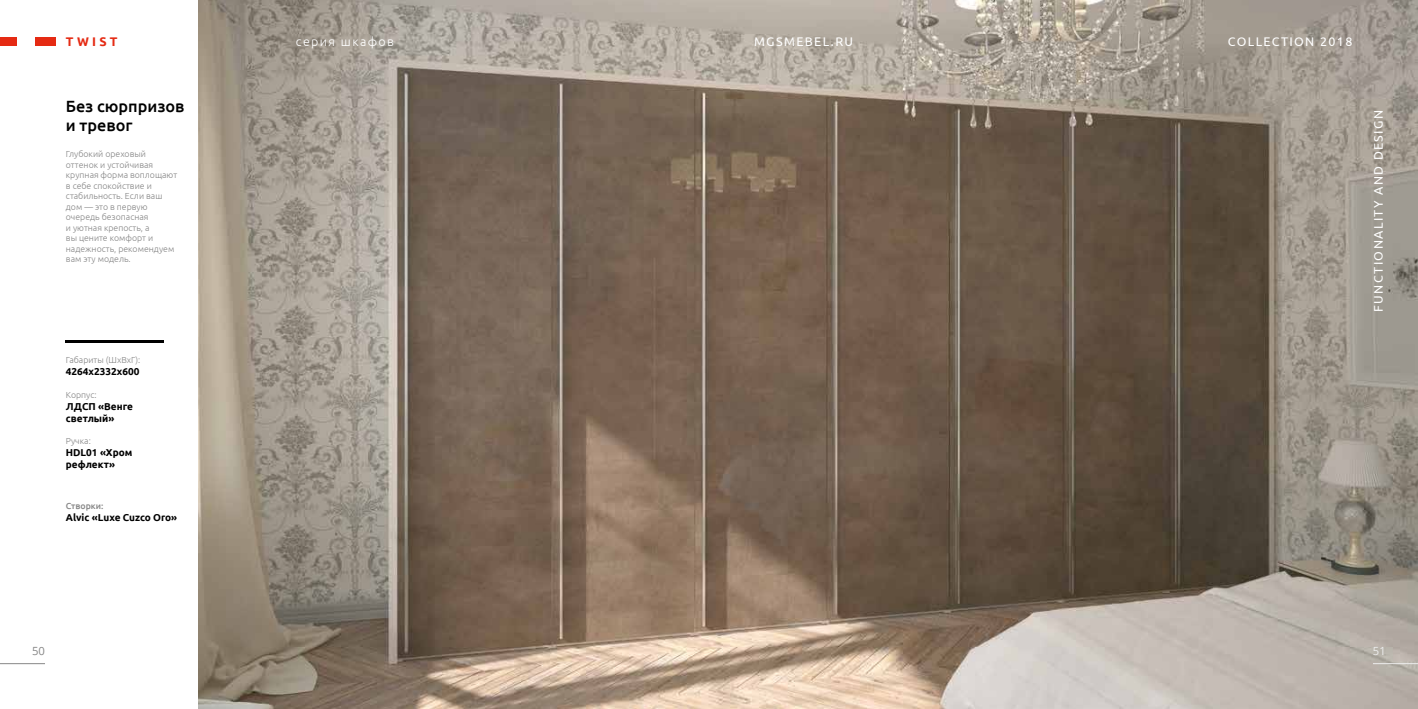
<style>
.page{position:relative;width:1418px;height:709px;background:#fff}
.page>*{position:absolute;margin:0;border:0;box-sizing:border-box;transform-origin:0 0}
.t1{font:500 16.25px/19.5px "Ubuntu";color:#000}
.t2{font:12.5px "Ubuntu";letter-spacing:.11em;color:#fff}
.t3{font:300 12.5px "Ubuntu";letter-spacing:.11em;color:#fff}
.t4{font:700 12.5px "Ubuntu";letter-spacing:.26em;color:#e52a13}
.t5{font:11.25px "Open Sans";color:#878787}
.t6{font:11.25px "Open Sans";color:#ededed}
.t7{font:700 10px/12px "Ubuntu";color:#000}
.t8{font:300 8.75px/10.5px "Ubuntu";color:#878787}
.t9{font:500 8.75px "Ubuntu";color:#878787}
</style>
<div class="page">
<img style="left:198px;top:0;width:1219px;height:709px">
<hr style="left:0;top:663px;width:45px;height:1px;background:#878787">
<hr style="left:1372px;top:663px;width:45px;height:1px;background:#ededed">
<div style="left:35px;top:37px;width:21px;height:9px;background:#e52a13"></div>
<div style="left:0;top:37px;width:16px;height:9px;background:#e52a13"></div>
<hr style="left:66px;top:340px;width:98px;height:2px;background:#000">
<h2 class="t3" style="left:296px;top:34px;width:100px">серия шкафов</h2>
<h2 class="t2" style="left:754px;top:34px;width:101px">MGSMEBEL.RU</h2>
<h2 class="t4" style="left:66px;top:34px;width:53px">TWIST</h2>
<h2 class="t2" style="left:1227px;top:34px;width:126px">COLLECTION 2018</h2>
<h1 class="t1" style="left:66px;top:95px;width:120px">Без сюрпризов и тревог</h1>
<p class="t8" style="left:66px;top:148px;width:113px">Глубокий ореховый оттенок и устойчивая крупная форма воплощают в себе спокойствие и стабильность. Если ваш дом — это в первую очередь безопасная<br>и уютная крепость, а<br>вы цените комфорт и надежность, рекомендуем вам эту модель.</p>
<p class="t8" style="left:66px;top:354px;width:76px">Габариты (ШхВхГ):</p>
<p class="t7" style="left:66px;top:365px;width:75px">4264х2332х600</p>
<p class="t8" style="left:66px;top:389px;width:32px">Корпус:</p>
<p class="t7" style="left:66px;top:400px;width:69px">ЛДСП «Венге светлый»</p>
<p class="t8" style="left:66px;top:435px;width:26px">Ручка:</p>
<p class="t7" style="left:66px;top:446px;width:68px">HDL01 «Хром рефлект»</p>
<p class="t9" style="left:66px;top:500px;width:39px">Створки:</p>
<p class="t7" style="left:66px;top:511px;width:113px">Alvic «Luxe Cuzco Oro»</p>
<h2 class="t2" style="left:1370px;top:311px;width:203px;rotate:-90deg">FUNCTIONALITY AND DESIGN</h2>
<p class="t5" style="left:32px;top:643px;width:14px">50</p>
<p class="t6" style="left:1372px;top:643px;width:14px">51</p>
</div>
